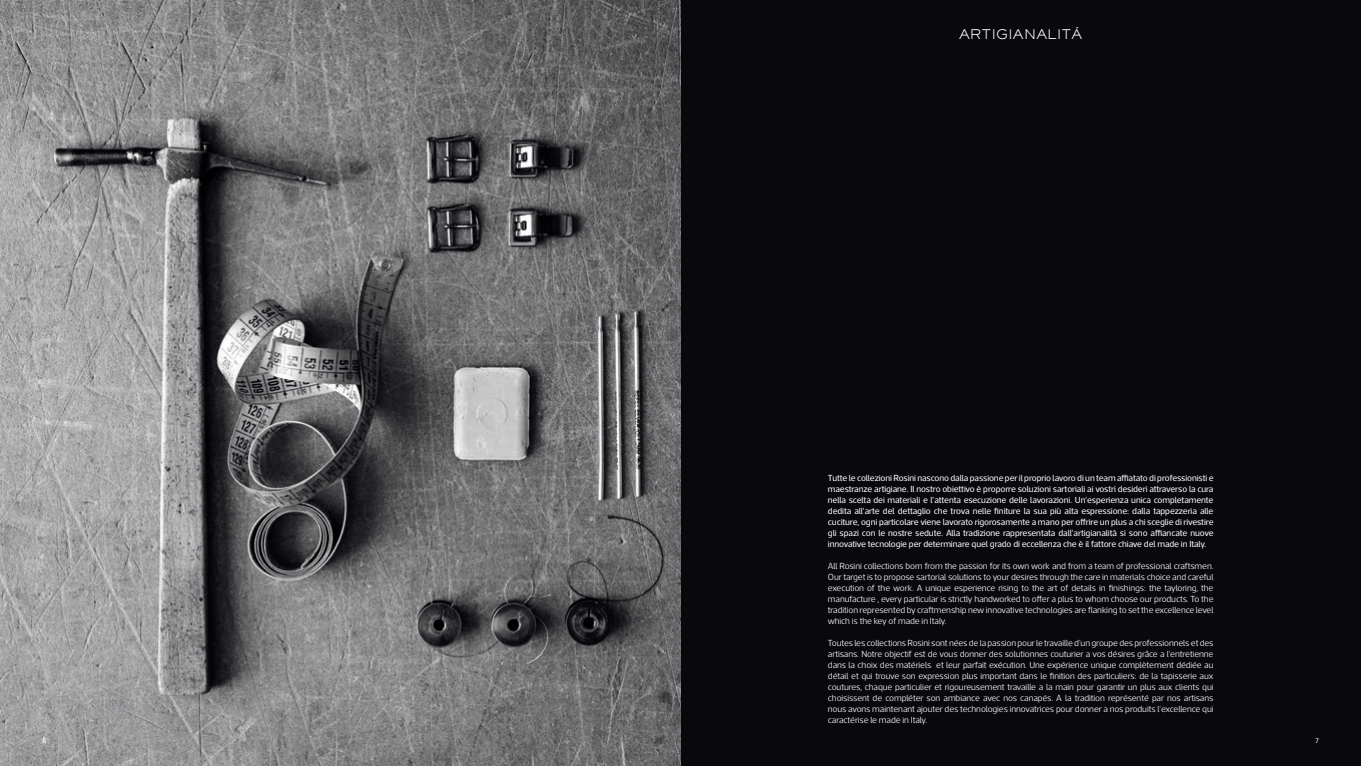
<style>
.page{position:relative;width:1361px;height:766px;background:#fff}
.page>*{position:absolute;margin:0;border:0;box-sizing:border-box;transform-origin:0 0}
.t1{font:300 13px "AT Sackers Gothic";color:#fff}
.t2{font:300 9px/11px "Acto";letter-spacing:-.01em;color:#fff;text-align:justify}
.t3{font:9px/11px "Acto";letter-spacing:-.01em;color:#fff;text-align:justify}
.t4{font:7px "Acto";color:#fff}
</style>
<div class="page">
<div style="left:681px;top:0;width:680px;height:765px;background:#08080d"></div>
<img style="left:0;top:0;width:680px;height:765px">
<h1 class="t1" style="left:959px;top:25px;width:124px">ARTIGIANALITÁ</h1>
<p class="t3" style="left:828px;top:472px;width:387px">Tutte le collezioni Rosini nascono dalla passione per il proprio lavoro di un team affiatato di professionisti e maestranze artigiane. Il nostro obiettivo è proporre soluzioni sartoriali ai vostri desideri attraverso la cura nella scelta dei materiali e l’attenta esecuzione delle lavorazioni. Un’esperienza unica completamente dedita all’arte del dettaglio che trova nelle finiture la sua più alta espressione: dalla tappezzeria alle cuciture, ogni particolare viene lavorato rigorosamente a mano per offrire un plus a chi sceglie di rivestire gli spazi con le nostre sedute. Alla tradizione rappresentata dall’artigianalità si sono affiancate nuove innovative tecnologie per determinare quel grado di eccellenza che è il fattore chiave del made in Italy.</p>
<p class="t2" style="left:828px;top:560px;width:387px">All Rosini collections born from the passion for its own work and from a team of professional craftsmen.<br>Our target is to propose sartorial solutions to your desires through the care in materials choice and careful execution of the work. A unique esperience rising to the art of details in finishings: the tayloring, the manufacture , every particular is strictly handworked to offer a plus to whom choose our products. To the tradition represented by craftmenship new innovative technologies are flanking to set the excellence level which is the key of made in Italy.</p>
<p class="t2" style="left:828px;top:637px;width:387px">Toutes les collections Rosini sont nées de la passion pour le travaille d'un groupe des professionnels et des artisans. Notre objectif est de vous donner des solutionnes couturier a vos désires grâce a l'entretienne dans la choix des matériels et leur parfait exécution. Une expérience unique complètement dédiée au détail et qui trouve son expression plus important dans le finition des particuliers: de la tapisserie aux coutures, chaque particulier et rigoureusement travaille a la main pour garantir un plus aux clients qui choisissent de compléter son ambiance avec nos canapés. A la tradition représenté par nos artisans nous avons maintenant ajouter des technologies innovatrices pour donner a nos produits l'excellence qui caractérise le made in Italy.</p>
<p class="t4" style="left:43px;top:736px;width:6px">6</p>
<p class="t4" style="left:1315px;top:736px;width:5px">7</p>
</div>
